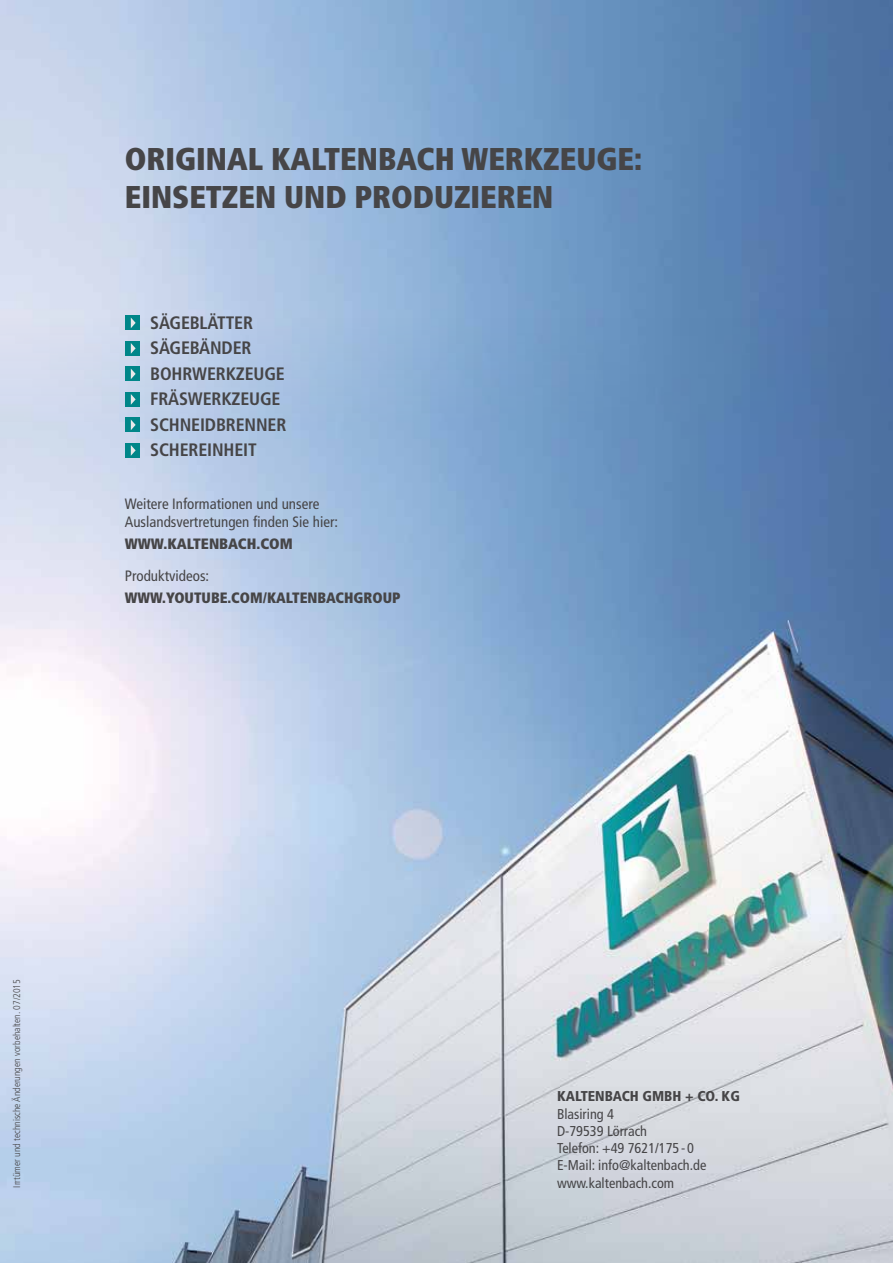
<style>
.page{position:relative;width:893px;height:1263px;background:#fff}
.page>*{position:absolute;margin:0;border:0;box-sizing:border-box;transform-origin:0 0}
.t1{font:900 condensed 31.5px/37.8px "Frutiger LT Std";color:#464547}
.t2{font:700 condensed 18px/25.5px "Frutiger LT Std";letter-spacing:-.01em;color:#464547}
.t3{font:condensed 15px/18px "Frutiger LT Std";color:#464547}
.t4{font:900 condensed 15px "Frutiger LT Std";color:#464547}
.t5{font:condensed 14.25px/17.2px "Frutiger LT Std";color:#464547}
.t6{font:900 condensed 14.25px "Frutiger LT Std";color:#464547}
.t7{font:300 condensed 9.75px "Frutiger LT Std";color:#464547}
</style>
<div class="page">
<img style="left:0;top:436px;width:893px;height:827px">
<img style="left:0;top:0;width:893px;height:436px">
<div style="left:125px;top:315px;width:15px;height:15px;background:#008689"></div>
<svg style="left:131px;top:318px;width:5px;height:10px"></svg>
<div style="left:125px;top:341px;width:15px;height:15px;background:#008689"></div>
<svg style="left:131px;top:343px;width:5px;height:11px"></svg>
<div style="left:125px;top:366px;width:15px;height:15px;background:#008689"></div>
<svg style="left:131px;top:369px;width:5px;height:10px"></svg>
<div style="left:125px;top:392px;width:15px;height:15px;background:#008689"></div>
<svg style="left:131px;top:394px;width:5px;height:11px"></svg>
<div style="left:125px;top:417px;width:15px;height:15px;background:#008689"></div>
<svg style="left:131px;top:420px;width:5px;height:10px"></svg>
<div style="left:125px;top:443px;width:15px;height:15px;background:#008689"></div>
<svg style="left:131px;top:445px;width:5px;height:11px"></svg>
<h1 class="t1" style="left:125px;top:140px;width:519px">ORIGINAL KALTENBACH WERKZEUGE:<br>EINSETZEN UND PRODUZIEREN</h1>
<p class="t2" style="left:150px;top:310px;width:138px">SÄGEBLÄTTER<br>SÄGEBÄNDER<br>BOHRWERKZEUGE<br>FRÄSWERKZEUGE<br>SCHNEIDBRENNER<br>SCHEREINHEIT</p>
<p class="t3" style="left:125px;top:495px;width:215px">Weitere Informationen und unsere<br>Auslandsvertretungen finden Sie hier:</p>
<p class="t4" style="left:125px;top:535px;width:14px">WWW</p>
<p class="t4" style="left:163px;top:535px;width:131px">.KALTENBACH.COM</p>
<p class="t3" style="left:125px;top:566px;width:86px">Produktvideos:</p>
<p class="t4" style="left:125px;top:588px;width:14px">WWW</p>
<p class="t4" style="left:162px;top:588px;width:240px">.YOUTUBE.COM/KALTENBACHG ROUP</p>
<p class="t7" style="left:11px;top:1187px;width:210px;rotate:-90deg">Irrtümer und technische Änderungen vorbehalten. 07/2015</p>
<p class="t6" style="left:557px;top:1088px;width:184px">KALTEN BACH GMBH + CO. KG</p>
<p class="t5" style="left:557px;top:1105px;width:151px">Blasiring 4<br>D-79539 Lörrach<br>Telefon: +49 7621/175 - 0<br>E-Mail: info@kaltenbach.de www.kaltenbach.com</p>
</div>
